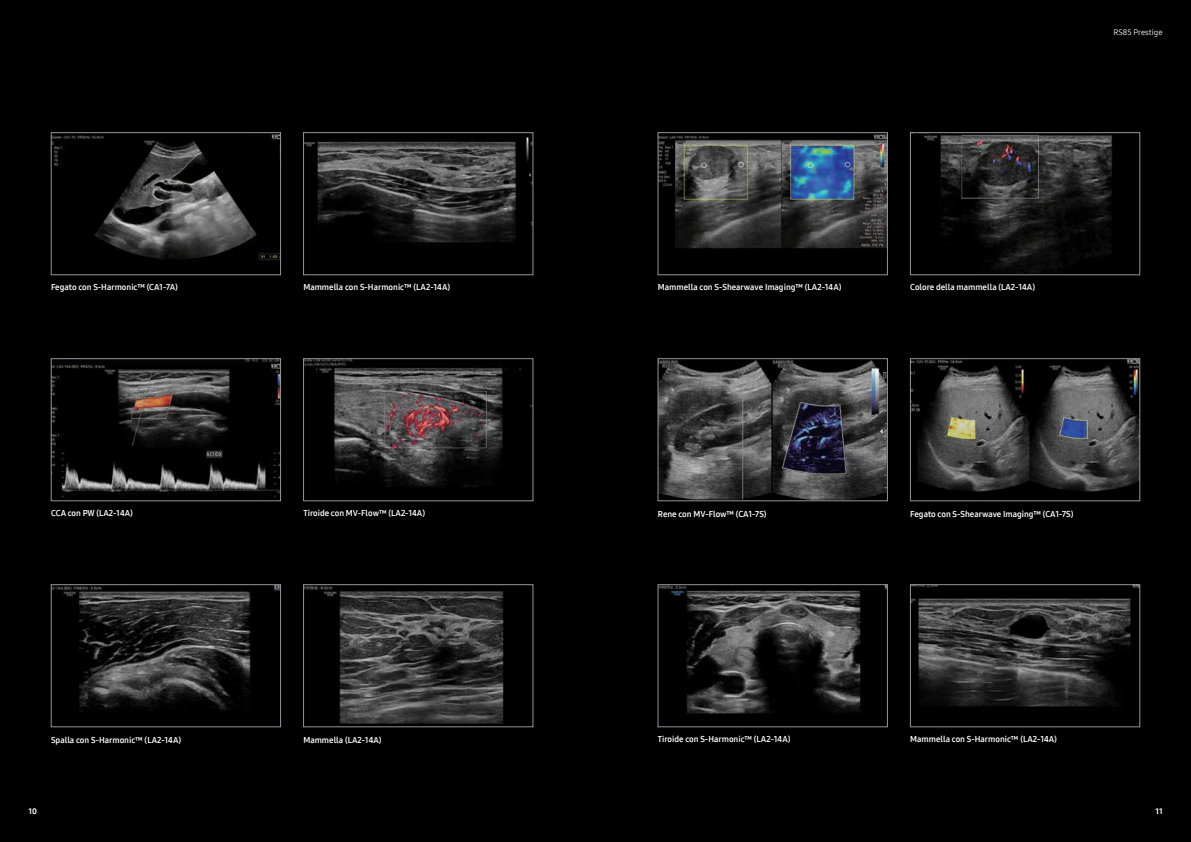
<style>
.page{position:relative;width:1191px;height:842px;background:#000}
.page>*{position:absolute;margin:0;border:0;box-sizing:border-box;transform-origin:0 0}
.t1{font:8.4px "Samsung One 700";color:#fff}
.t2{font:8px "Samsung One 400";color:#fff}
.t3{font:8px "Samsung One 800";color:#fff}
</style>
<div class="page">
<img style="left:660px;top:134px;width:225px;height:115px">
<div style="left:658px;top:132px;width:229px;height:143px;border:1px solid #939598"></div>
<img style="left:53px;top:134px;width:226px;height:126px">
<div style="left:51px;top:132px;width:230px;height:143px;border:1px solid #939598"></div>
<img style="left:305px;top:137px;width:226px;height:106px">
<div style="left:303px;top:132px;width:230px;height:143px;border:1px solid #939598"></div>
<img style="left:923px;top:134px;width:190px;height:139px">
<div style="left:910px;top:132px;width:230px;height:143px;border:1px solid #939598"></div>
<img style="left:305px;top:360px;width:226px;height:127px">
<div style="left:303px;top:358px;width:230px;height:143px;border:1px solid #939598"></div>
<img style="left:53px;top:360px;width:226px;height:137px">
<div style="left:51px;top:358px;width:230px;height:143px;border:1px solid #939598"></div>
<img style="left:912px;top:360px;width:226px;height:132px">
<div style="left:910px;top:358px;width:230px;height:143px;border:1px solid #939598"></div>
<img style="left:660px;top:360px;width:225px;height:139px">
<div style="left:658px;top:358px;width:229px;height:143px;border:1px solid #939598"></div>
<img style="left:53px;top:586px;width:226px;height:126px">
<div style="left:51px;top:584px;width:230px;height:143px;border:1px solid #939598"></div>
<img style="left:305px;top:586px;width:199px;height:138px">
<div style="left:303px;top:584px;width:230px;height:143px;border:1px solid #939598"></div>
<img style="left:660px;top:586px;width:225px;height:128px">
<div style="left:658px;top:584px;width:229px;height:143px;border:1px solid #939598"></div>
<img style="left:912px;top:586px;width:226px;height:121px">
<div style="left:910px;top:584px;width:230px;height:143px;border:1px solid #939598"></div>
<p class="t2" style="left:1113px;top:27px;width:51px">RS85 Prestige</p>
<p class="t1" style="left:303px;top:281px;width:148px">Mammella con S-Harmonic™ (LA2-14A)</p>
<p class="t1" style="left:910px;top:281px;width:126px">Colore della mammella (LA2-14A)</p>
<p class="t1" style="left:51px;top:281px;width:128px">Fegato con S-Harmonic™ (CA1-7A)</p>
<p class="t1" style="left:658px;top:281px;width:185px">Mammella con S-Shearwave Imaging™ (LA2-14A)</p>
<p class="t1" style="left:51px;top:507px;width:83px">CCA con PW (LA2-14A)</p>
<p class="t1" style="left:51px;top:734px;width:132px">Spalla con S-Harmonic™ (LA2-14A)</p>
<p class="t1" style="left:303px;top:507px;width:123px">Tiroide con MV-Flow™ (LA2-14A)</p>
<p class="t1" style="left:303px;top:734px;width:80px">Mammella (LA2-14A)</p>
<p class="t1" style="left:658px;top:508px;width:110px">Rene con MV-Flow™ (CA1-7S)</p>
<p class="t1" style="left:658px;top:733px;width:134px">Tiroide con S-Harmonic™ (LA2-14A)</p>
<p class="t1" style="left:910px;top:508px;width:165px">Fegato con S-Shearwave Imaging™ (CA1-7S)</p>
<p class="t1" style="left:910px;top:733px;width:148px">Mammella con S-Harmonic™ (LA2-14A)</p>
<p class="t3" style="left:28px;top:805px;width:10px">10</p>
<p class="t3" style="left:1155px;top:805px;width:9px">11</p>
</div>
